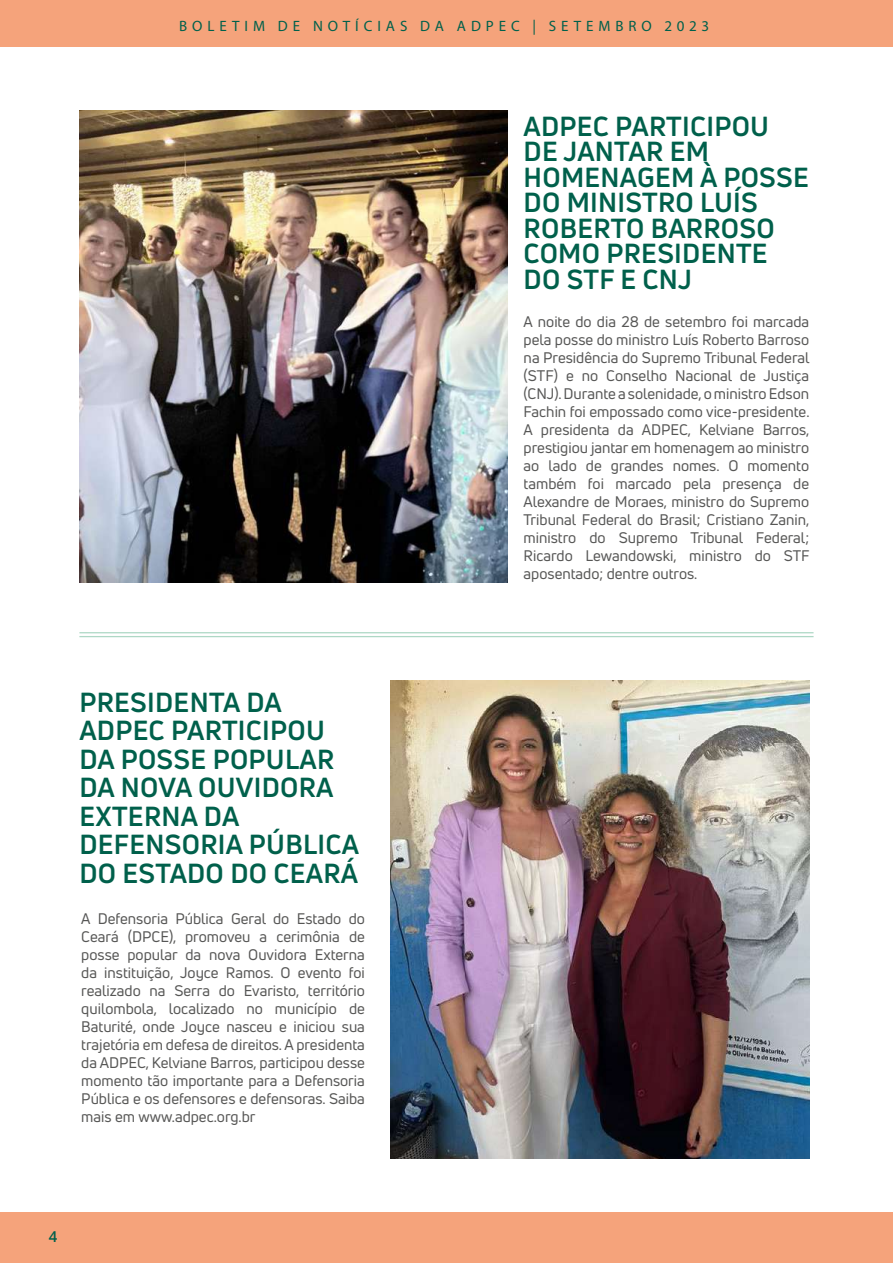
<style>
.page{position:relative;width:893px;height:1263px;background:#fff}
.page>*{position:absolute;margin:0;border:0;box-sizing:border-box;transform-origin:0 0}
.t1{font:700 27px/25.5px "Uni Neue";letter-spacing:.01em;color:#00604b}
.t2{font:15px/18px "Uni Neue";color:#575756;text-align:justify}
.t3{font:15px "Myriad Pro";letter-spacing:.33em;color:#00604b}
.t4{font:600 15px "Open Sans";color:#00604b}
</style>
<div class="page">
<div style="left:0;top:0;width:893px;height:47px;background:#f5a37b"></div>
<div style="left:0;top:1212px;width:893px;height:51px;background:#f5a37b"></div>
<img style="left:390px;top:680px;width:419px;height:479px">
<hr style="left:79px;top:632px;width:734px;height:1px;background:#aed8c5">
<hr style="left:79px;top:636px;width:734px;height:1px;background:#aed8c5">
<img style="left:79px;top:111px;width:428px;height:472px">
<p class="t3" style="left:179px;top:17px;width:532px">BOLETIM DE NOTÍCIAS DA ADPEC | SETEMBRO 2023</p>
<h1 class="t1" style="left:524px;top:113px;width:287px">ADPEC PARTICIPOU<br>DE JANTAR EM<br>HOMENAGEM À POSSE<br>DO MINISTRO LUÍS<br>ROBERTO BARROSO<br>COMO PRESIDENTE<br>DO STF E CNJ</h1>
<p class="t2" style="left:524px;top:312px;width:287px">A noite do dia 28 de setembro foi marcada pela posse do ministro Luís Roberto Barroso na Presidência do Supremo Tribunal Federal (STF) e no Conselho Nacional de Justiça (CNJ). Durante a solenidade, o ministro Edson Fachin foi empossado como vice-presidente.<br>A presidenta da ADPEC, Kelviane Barros, prestigiou jantar em homenagem ao ministro ao lado de grandes nomes. O momento também foi marcado pela presença de Alexandre de Moraes, ministro do Supremo Tribunal Federal do Brasil; Cristiano Zanin, ministro do Supremo Tribunal Federal; Ricardo Lewandowski, ministro do STF aposentado; dentre outros.</p>
<h1 class="t1" style="left:79px;top:688px;width:281px;line-height:28.5px">PRESIDENTA DA<br>ADPEC PARTICIPOU<br>DA POSSE POPULAR<br>DA NOVA OUVIDORA<br>EXTERNA DA<br>DEFENSORIA PÚBLICA<br>DO ESTADO DO CEARÁ</h1>
<p class="t2" style="left:81px;top:909px;width:285px">A Defensoria Pública Geral do Estado do Ceará (DPCE), promoveu a cerimônia de posse popular da nova Ouvidora Externa da instituição, Joyce Ramos. O evento foi realizado na Serra do Evaristo, território quilombola, localizado no município de Baturité, onde Joyce nasceu e iniciou sua trajetória em defesa de direitos. A presidenta da ADPEC, Kelviane Barros, participou desse momento tão importante para a Defensoria Pública e os defensores e defensoras. Saiba mais em www.adpec.org.br</p>
<p class="t4" style="left:49px;top:1226px;width:10px">4</p>
</div>
